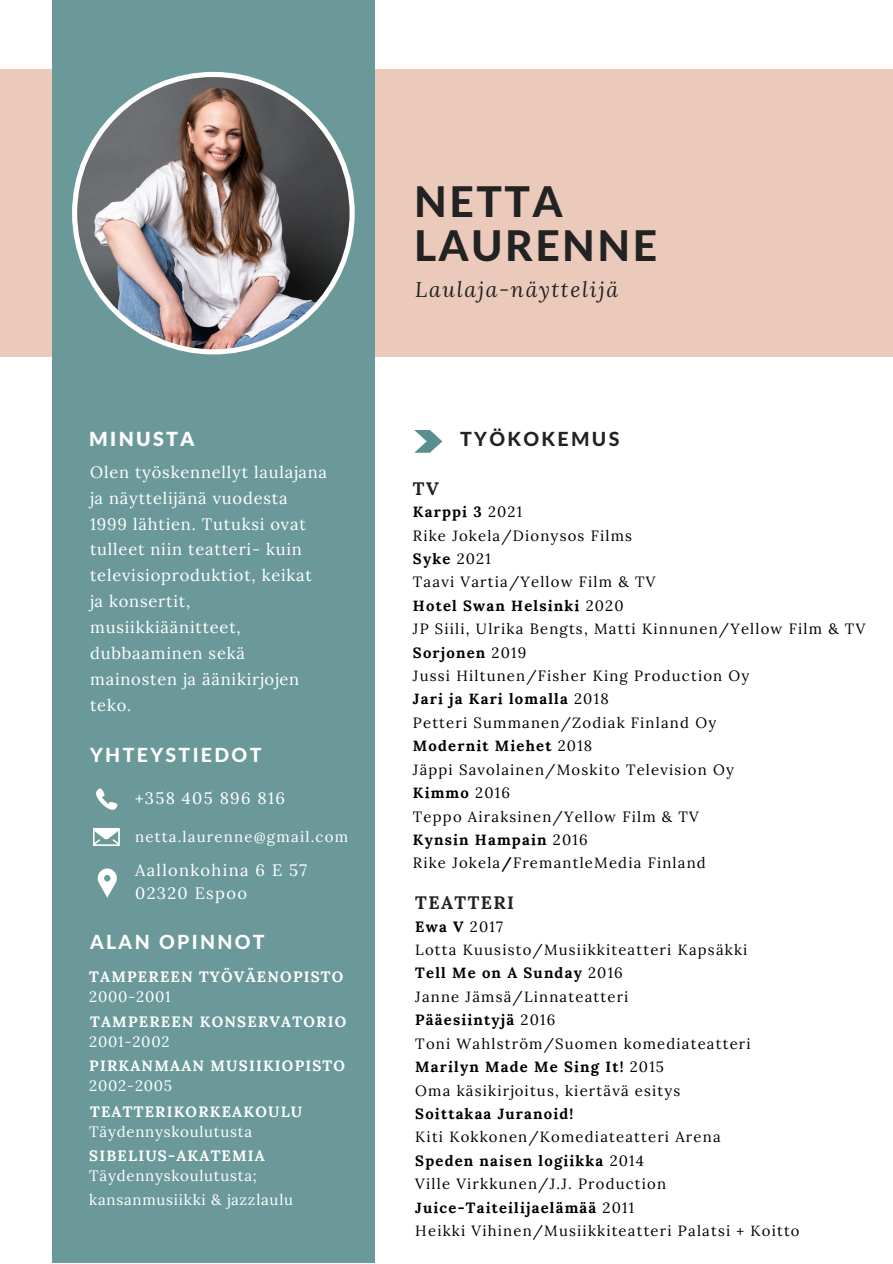
<style>
.page{position:relative;width:893px;height:1264px;background:#fff}
.page>*{position:absolute;margin:0;border:0;box-sizing:border-box;transform-origin:0 0}
.t1{font:800 42.3px "Lato Latin";letter-spacing:.06em;color:#222}
.t2{font:italic 21.15px "Lora";letter-spacing:.08em;color:#222}
.t3{font:800 19.5px "Lato Latin";letter-spacing:.12em;color:#fff}
.t4{font:800 19.5px "Lato Latin";letter-spacing:.12em;color:#222}
.t5{font:900 19.5px "Lato Latin";letter-spacing:.12em;color:#fff}
.t6{font:700 18px "Lora";letter-spacing:.08em;color:#222}
.t7{font:16.5px/25.8px "Lora";letter-spacing:.05em;color:#fff}
.t8{font:16.5px "Lora";letter-spacing:.08em;color:#fff}
.t9{font:700 15px "Lora";letter-spacing:.08em;color:#fff}
.t10{font:15px/23.5px "Lora";letter-spacing:.05em;color:#fff}
.t11{font:15px "Lora";letter-spacing:.08em;color:#fff}
.t12{font:14.85px "Lora";letter-spacing:.08em;color:#000}
.t13{font:700 14.85px "Lora";letter-spacing:.08em;color:#000}
.s1{font-weight:400}
.s2{font-weight:700}
</style>
<div class="page">
<div style="left:0;top:69px;width:892px;height:288px;background:#ebc9bb"></div>
<div style="left:52px;top:0;width:322px;height:1262px;background:#6b9999"></div>
<svg style="left:96px;top:788px;width:21px;height:21px"></svg>
<svg style="left:93px;top:828px;width:27px;height:18px"></svg>
<svg style="left:98px;top:868px;width:19px;height:29px"></svg>
<svg style="left:414px;top:430px;width:28px;height:23px"></svg>
<img style="left:72px;top:72px;width:282px;height:282px">
<p class="t5" style="left:89px;top:430px;width:107px">MINUSTA</p>
<p class="t7" style="left:90px;top:459px;width:238px">Olen työskennellyt laulajana ja näyttelijänä vuodesta<br>1999 lähtien. Tutuksi ovat tulleet niin teatteri- kuin televisioproduktiot, keikat ja konsertit, musiikkiäänitteet, dubbaaminen sekä mainosten ja äänikirjojen teko.</p>
<p class="t3" style="left:90px;top:746px;width:173px">YHTEYSTIEDOT</p>
<p class="t8" style="left:135px;top:787px;width:151px">+358 405 896 816</p>
<p class="t11" style="left:135px;top:826px;width:214px">netta.laurenne@gmail.com</p>
<p class="t8" style="left:135px;top:859px;width:173px">Aallonkohina 6 E 57</p>
<p class="t8" style="left:135px;top:882px;width:113px">02320 Espoo</p>
<p class="t3" style="left:90px;top:933px;width:176px">ALAN OPINNOT</p>
<p class="t9" style="left:89px;top:966px;width:256px">TAMPEREEN TYÖVÄENOPISTO</p>
<p class="t10" style="left:89px;top:984px;width:83px">2000-2001</p>
<p class="t9" style="left:90px;top:1012px;width:257px">TAMPEREEN KONSERVATORIO</p>
<p class="t10" style="left:89px;top:1029px;width:82px">2001-2002</p>
<p class="t9" style="left:89px;top:1056px;width:257px">PIRKANMAAN MUSIIKIOPISTO</p>
<p class="t10" style="left:89px;top:1073px;width:84px">2002-2005</p>
<p class="t9" style="left:90px;top:1102px;width:214px">TEATTERIKORKEAKOULU</p>
<p class="t10" style="left:89px;top:1119px;width:164px">Täydennyskoulutusta</p>
<p class="t9" style="left:89px;top:1146px;width:177px">SIBELIUS-AKATEMIA</p>
<p class="t10" style="left:89px;top:1164px;width:205px">Täydennyskoulutusta; kansanmusiikki &amp; jazzlaulu</p>
<p class="t1" style="left:414px;top:182px;width:150px">NETTA</p>
<p class="t1" style="left:414px;top:227px;width:244px">LAURENNE</p>
<p class="t2" style="left:415px;top:275px;width:204px">Laulaja-näyttelijä</p>
<p class="t6" style="left:413px;top:476px;width:27px">TV</p>
<p class="t4" style="left:460px;top:430px;width:161px">TYÖKOKEMUS</p>
<p class="t13" style="left:413px;top:502px;width:111px">Karppi 3 <span class="s1">2021</span></p>
<p class="t12" style="left:413px;top:525px;width:221px">Rike Jokela/Dionysos Films</p>
<p class="t13" style="left:413px;top:549px;width:79px">Syke <span class="s1">2021</span></p>
<p class="t12" style="left:413px;top:572px;width:244px">Taavi Vartia/Yellow Film &amp; TV</p>
<p class="t13" style="left:413px;top:596px;width:212px">Hotel Swan Helsinki <span class="s1">2020</span></p>
<p class="t12" style="left:413px;top:619px;width:454px">JP Siili, Ulrika Bengts, Matti Kinnunen/Yellow Film &amp; TV</p>
<p class="t13" style="left:413px;top:642px;width:115px">Sorjonen <span class="s1">2019</span></p>
<p class="t12" style="left:413px;top:666px;width:338px">Jussi Hiltunen/Fisher King Production Oy</p>
<p class="t13" style="left:413px;top:689px;width:197px">Jari ja Kari lomalla <span class="s1">2018</span></p>
<p class="t12" style="left:413px;top:713px;width:305px">Petteri Summanen/Zodiak Finland Oy</p>
<p class="t13" style="left:413px;top:736px;width:181px">Modernit Miehet <span class="s1">2018</span></p>
<p class="t12" style="left:413px;top:759px;width:322px">Jäppi Savolainen/Moskito Television Oy</p>
<p class="t13" style="left:413px;top:783px;width:98px">Kimmo <span class="s1">2016</span></p>
<p class="t12" style="left:413px;top:806px;width:287px">Teppo Airaksinen/Yellow Film &amp; TV</p>
<p class="t13" style="left:413px;top:830px;width:176px">Kynsin Hampain <span class="s1">2016</span></p>
<p class="t12" style="left:413px;top:853px;width:294px">Rike Jokela<span class="s2">/</span>FremantleMedia Finland</p>
<p class="t6" style="left:415px;top:891px;width:100px">TEATTERI</p>
<p class="t13" style="left:415px;top:916px;width:89px">Ewa V <span class="s1">2017</span></p>
<p class="t12" style="left:415px;top:940px;width:333px">Lotta Kuusisto/Musiikkiteatteri Kapsäkki</p>
<p class="t13" style="left:415px;top:963px;width:209px">Tell Me on A Sunday <span class="s1">2016</span></p>
<p class="t12" style="left:415px;top:986px;width:215px">Janne Jämsä/Linnateatteri</p>
<p class="t13" style="left:415px;top:1010px;width:141px">Pääesiintyjä <span class="s1">2016</span></p>
<p class="t12" style="left:415px;top:1033px;width:337px">Toni Wahlström/Suomen komediateatteri</p>
<p class="t13" style="left:415px;top:1057px;width:250px">Marilyn Made Me Sing It! <span class="s1">2015</span></p>
<p class="t12" style="left:415px;top:1080px;width:267px">Oma käsikirjoitus, kiertävä esitys</p>
<p class="t13" style="left:415px;top:1103px;width:160px">Soittakaa Juranoid!</p>
<p class="t12" style="left:415px;top:1127px;width:307px">Kiti Kokkonen/Komediateatteri Arena</p>
<p class="t13" style="left:415px;top:1150px;width:230px">Speden naisen logiikka <span class="s1">2014</span></p>
<p class="t12" style="left:415px;top:1174px;width:252px">Ville Virkkunen/J.J. Production</p>
<p class="t13" style="left:415px;top:1197px;width:220px">Juice-Taiteilijaelämää <span class="s1">2011</span></p>
<p class="t12" style="left:415px;top:1220px;width:386px">Heikki Vihinen/Musiikkiteatteri Palatsi + Koitto</p>
</div>
